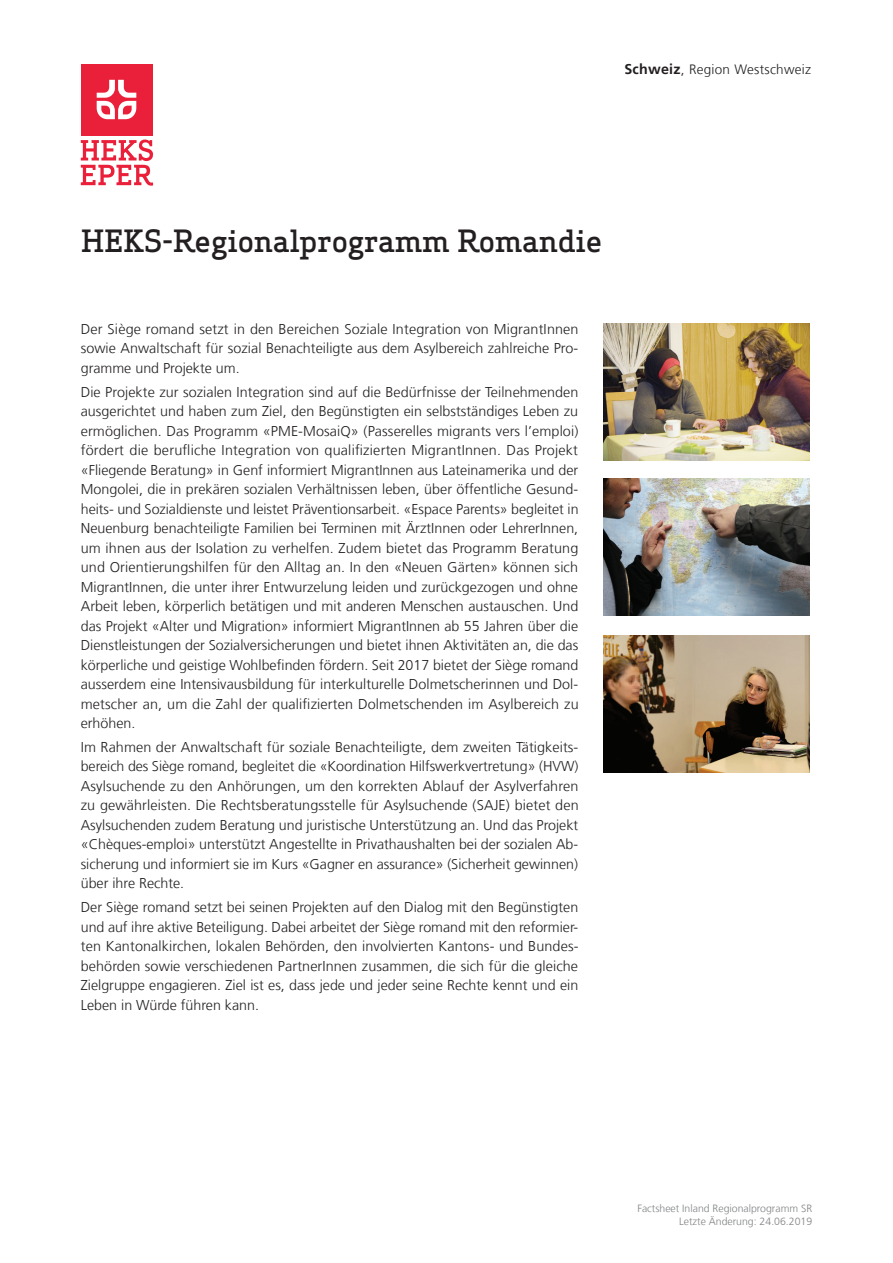
<style>
.page{position:relative;width:893px;height:1263px;background:#fff}
.page>*{position:absolute;margin:0;border:0;box-sizing:border-box;transform-origin:0 0}
.t1{font:500 30px "Apex Serif";letter-spacing:-.01em;color:#231f20}
.t2{font:300 14.25px/19.5px "Frutiger LT Com";color:#231f20;text-align:justify}
.t3{font:300 13.5px "Frutiger LT Com";letter-spacing:.02em;color:#231f20}
.t4{font:300 10.5px/12.6px "Frutiger LT Com";color:#808285;text-align:right}
.s1{font-weight:700;font-size:14.25px}
</style>
<div class="page">
<div style="left:81px;top:64px;width:71px;height:71px;background:#ea203a"></div>
<svg style="left:97px;top:80px;width:39px;height:39px"></svg>
<svg style="left:81px;top:140px;width:72px;height:46px"></svg>
<img style="left:604px;top:478px;width:206px;height:137px">
<img style="left:604px;top:635px;width:206px;height:137px">
<img style="left:604px;top:323px;width:206px;height:137px">
<p class="t3" style="left:624px;top:62px;width:188px"><span class="s1">Schweiz</span>, Region Westschweiz</p>
<h1 class="t1" style="left:81px;top:222px;width:523px">HEKS-Regionalprogramm Romandie</h1>
<p class="t2" style="left:81px;top:319px;width:499px">Der Siège romand setzt in den Bereichen Soziale Integration von MigrantInnen sowie Anwaltschaft für sozial Benachteiligte aus dem Asylbereich zahlreiche Pro&shy;gramme und Projekte um.</p>
<p class="t2" style="left:81px;top:382px;width:499px">Die Projekte zur sozialen Integration sind auf die Bedürfnisse der Teilnehmenden ausgerichtet und haben zum Ziel, den Begünstigten ein selbstständiges Leben zu ermöglichen. Das Programm «PME-MosaiQ» (Passerelles migrants vers l’emploi) fördert die berufliche Integration von qualifizierten MigrantInnen. Das Projekt «Fliegende Beratung» in Genf informiert MigrantInnen aus Lateinamerika und der Mongolei, die in prekären sozialen Verhältnissen leben, über öffentliche Gesund&shy;heits- und Sozialdienste und leistet Präventionsarbeit. «Espace Parents» begleitet in Neuenburg benachteiligte Familien bei Terminen mit ÄrztInnen oder LehrerInnen, um ihnen aus der Isolation zu verhelfen. Zudem bietet das Programm Beratung und Orientierungshilfen für den Alltag an. In den «Neuen Gärten» können sich MigrantInnen, die unter ihrer Entwurzelung leiden und zurückgezogen und ohne Arbeit leben, körperlich betätigen und mit anderen Menschen austauschen. Und das Projekt «Alter und Migration» informiert MigrantInnen ab 55 Jahren über die Dienstleistungen der Sozialversicherungen und bietet ihnen Aktivitäten an, die das körperliche und geistige Wohlbefinden fördern. Seit 2017 bietet der Siège romand ausserdem eine Intensivausbildung für interkulturelle Dolmetscherinnen und Dol&shy;metscher an, um die Zahl der qualifizierten Dolmetschenden im Asylbereich zu erhöhen.</p>
<p class="t2" style="left:81px;top:737px;width:499px">Im Rahmen der Anwaltschaft für soziale Benachteiligte, dem zweiten Tätigkeits&shy;bereich des Siège romand, begleitet die «Koordination Hilfswerkvertretung» (HVW)<br>Asylsuchende zu den Anhörungen, um den korrekten Ablauf der Asylverfahren zu gewährleisten. Die Rechtsberatungsstelle für Asylsuchende (SAJE) bietet den Asylsuchenden zudem Beratung und juristische Unterstützung an. Und das Projekt «Chèques-emploi» unterstützt Angestellte in Privathaushalten bei der sozialen Ab&shy;sicherung und informiert sie im Kurs «Gagner en assurance» (Sicherheit gewinnen) über ihre Rechte.</p>
<p class="t2" style="left:81px;top:898px;width:499px">Der Siège romand setzt bei seinen Projekten auf den Dialog mit den Begünstigten und auf ihre aktive Beteiligung. Dabei arbeitet der Siège romand mit den reformier&shy;ten Kantonalkirchen, lokalen Behörden, den involvierten Kantons- und Bundes&shy;behörden sowie verschiedenen PartnerInnen zusammen, die sich für die gleiche Zielgruppe engagieren. Ziel ist es, dass jede und jeder seine Rechte kennt und ein Leben in Würde führen kann.</p>
<p class="t4" style="left:637px;top:1202px;width:176px">Factsheet Inland Regionalprogramm SR<br>Letzte Änderung: 24.06.2019</p>
</div>
